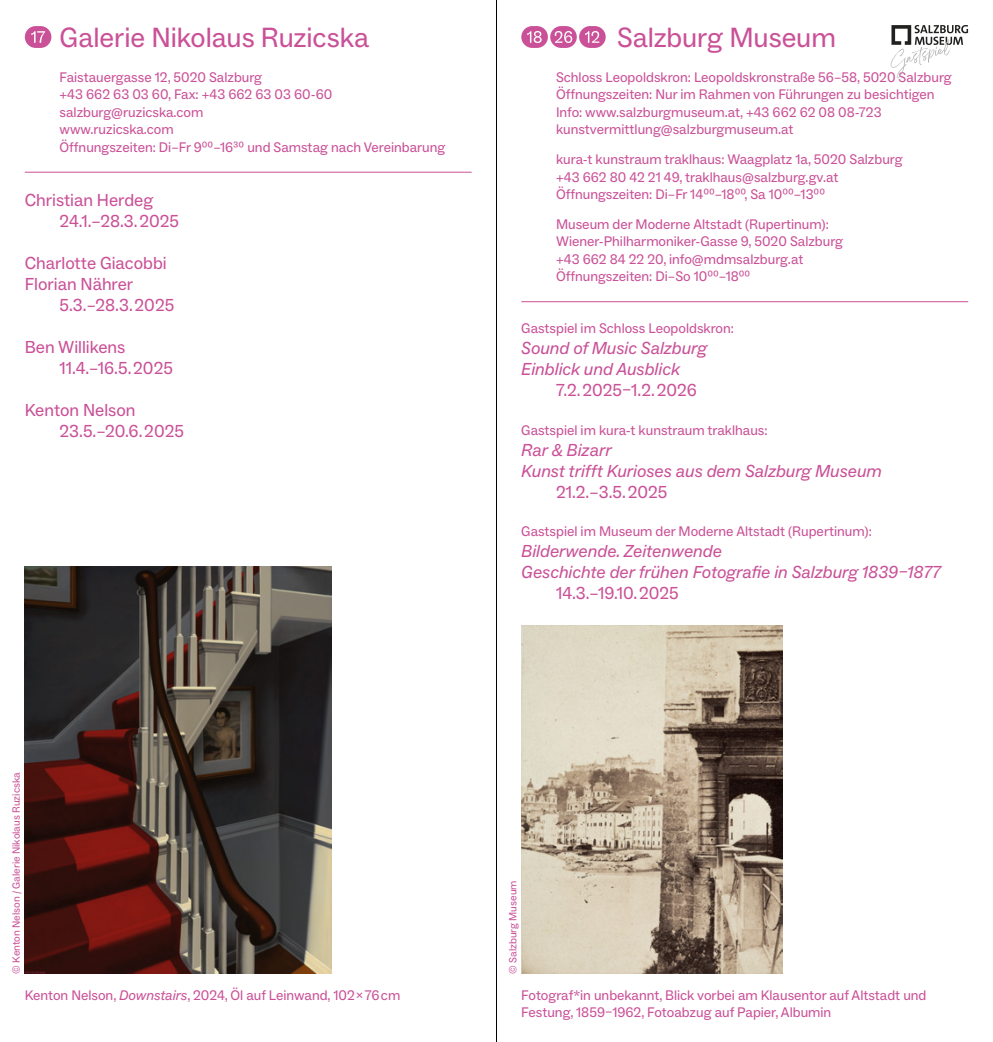
<style>
.page{position:relative;width:993px;height:1042px;background:#fff}
.page>*{position:absolute;margin:0;border:0;box-sizing:border-box;transform-origin:0 0}
.t1{font:28px "ABC Social";letter-spacing:-.005em;color:#ca5097}
.t2{font:17.5px/21px "ABC Social";color:#ca5097}
.t3{font:italic 17.5px/21px "ABC Social";color:#ca5097}
.t4{font:14px/17.5px "ABC Social";color:#ca5097}
.t5{font:10.5px "ABC Social";color:#ca5097}
.s1{font-style:italic}
</style>
<div class="page">
<img style="left:25px;top:566px;width:306px;height:408px">
<div style="left:25px;top:26px;width:26px;height:22px;background:#ca5097;border-radius:11px"></div>
<svg style="left:31px;top:31px;width:14px;height:12px"></svg>
<hr style="left:25px;top:172px;width:446px;height:1px;background:#ca5097">
<div style="left:521px;top:26px;width:26px;height:22px;background:#ca5097;border-radius:11px"></div>
<svg style="left:527px;top:31px;width:14px;height:12px"></svg>
<div style="left:550px;top:26px;width:26px;height:22px;background:#ca5097;border-radius:11px"></div>
<svg style="left:554px;top:31px;width:18px;height:12px"></svg>
<div style="left:579px;top:26px;width:26px;height:22px;background:#ca5097;border-radius:11px"></div>
<svg style="left:585px;top:31px;width:14px;height:12px"></svg>
<svg style="left:890px;top:25px;width:77px;height:53px"></svg>
<hr style="left:521px;top:301px;width:446px;height:1px;background:#ca5097">
<img style="left:521px;top:625px;width:260px;height:349px">
<hr style="left:496px;top:0;width:1px;height:1042px;background:#000">
<h1 class="t1" style="left:60px;top:20px;width:311px">Galerie Nikolaus Ruzicska</h1>
<p class="t4" style="left:60px;top:69px;width:387px">Faistauergasse 12, 5020 Salzburg<br>+43 662 63 03 60, Fax: +43 662 63 03 60-60 salzburg@ruzicska.com<br>www.ruzicska.com<br>Öffnungszeiten: Di–Fr 9⁰⁰–16³⁰ und Samstag nach Vereinbarung</p>
<p class="t2" style="left:60px;top:190px;width:121px;text-indent:-35px">Christian Herdeg<br>24.1.–28.3. 2025</p>
<p class="t2" style="left:25px;top:253px;width:143px">Charlotte Giacobbi<br>Florian Nährer</p>
<p class="t2" style="left:60px;top:295px;width:116px">5.3.–28.3. 2025</p>
<p class="t2" style="left:60px;top:337px;width:115px;text-indent:-35px">Ben Willikens<br>11.4.–16.5. 2025</p>
<p class="t2" style="left:60px;top:400px;width:126px;text-indent:-35px">Kenton Nelson<br>23.5.–20.6. 2025</p>
<h1 class="t1" style="left:617px;top:20px;width:220px">Salzburg Museum</h1>
<p class="t4" style="left:556px;top:69px;width:397px">Schloss Leopoldskron: Leopoldskronstraße 56–58, 5020 Salzburg Öffnungszeiten: Nur im Rahmen von Führungen zu besichtigen Info: www.salzburgmuseum.at, +43 662 62 08 08-723 kunstvermittlung@salzburgmuseum.at</p>
<p class="t4" style="left:556px;top:151px;width:348px">kura-t kunstraum traklhaus: Waagplatz 1a, 5020 Salzburg +43 662 80 42 21 49, traklhaus@salzburg.gv.at<br>Öffnungszeiten: Di–Fr 14⁰⁰–18⁰⁰, Sa 10⁰⁰–13⁰⁰</p>
<p class="t4" style="left:556px;top:216px;width:288px">Museum der Moderne Altstadt (Rupertinum):<br>Wiener-Philharmoniker-Gasse 9, 5020 Salzburg +43 662 84 22 20, info@mdmsalzburg.at Öffnungszeiten: Di–So 10⁰⁰–18⁰⁰</p>
<p class="t4" style="left:521px;top:320px;width:214px">Gastspiel im Schloss Leopoldskron:</p>
<p class="t3" style="left:521px;top:338px;width:187px">Sound of Music Salzburg<br>Einblick und Ausblick</p>
<p class="t2" style="left:556px;top:380px;width:142px">7.2. 2025–1.2. 2026</p>
<p class="t4" style="left:521px;top:421px;width:248px">Gastspiel im kura-t kunstraum traklhaus:</p>
<p class="t3" style="left:521px;top:439px;width:362px">Rar &amp; Bizarr<br>Kunst trifft Kurioses aus dem Salzburg Museum</p>
<p class="t2" style="left:556px;top:481px;width:113px">21.2.–3.5. 2025</p>
<p class="t4" style="left:521px;top:523px;width:352px">Gastspiel im Museum der Moderne Altstadt (Rupertinum):</p>
<p class="t3" style="left:521px;top:541px;width:421px">Bilderwende. Zeitenwende<br>Geschichte der frühen Fotografie in Salzburg 1839–1877</p>
<p class="t2" style="left:556px;top:583px;width:124px">14.3.–19.10. 2025</p>
<p class="t5" style="left:10px;top:974px;width:203px;rotate:-90deg">© Kenton Nelson / Galerie Nikolaus Ruzicska</p>
<p class="t4" style="left:25px;top:986px;width:377px">Kenton Nelson, <span class="s1">Downstairs</span>, 2024, Öl auf Leinwand, 102 x 76 cm</p>
<p class="t5" style="left:506px;top:974px;width:95px;rotate:-90deg">© Salzburg Museum</p>
<p class="t4" style="left:521px;top:986px;width:406px">Fotograf*in unbekannt, Blick vorbei am Klausentor auf Altstadt und<br>Festung, 1859–1962, Fotoabzug auf Papier, Albumin</p>
</div>
